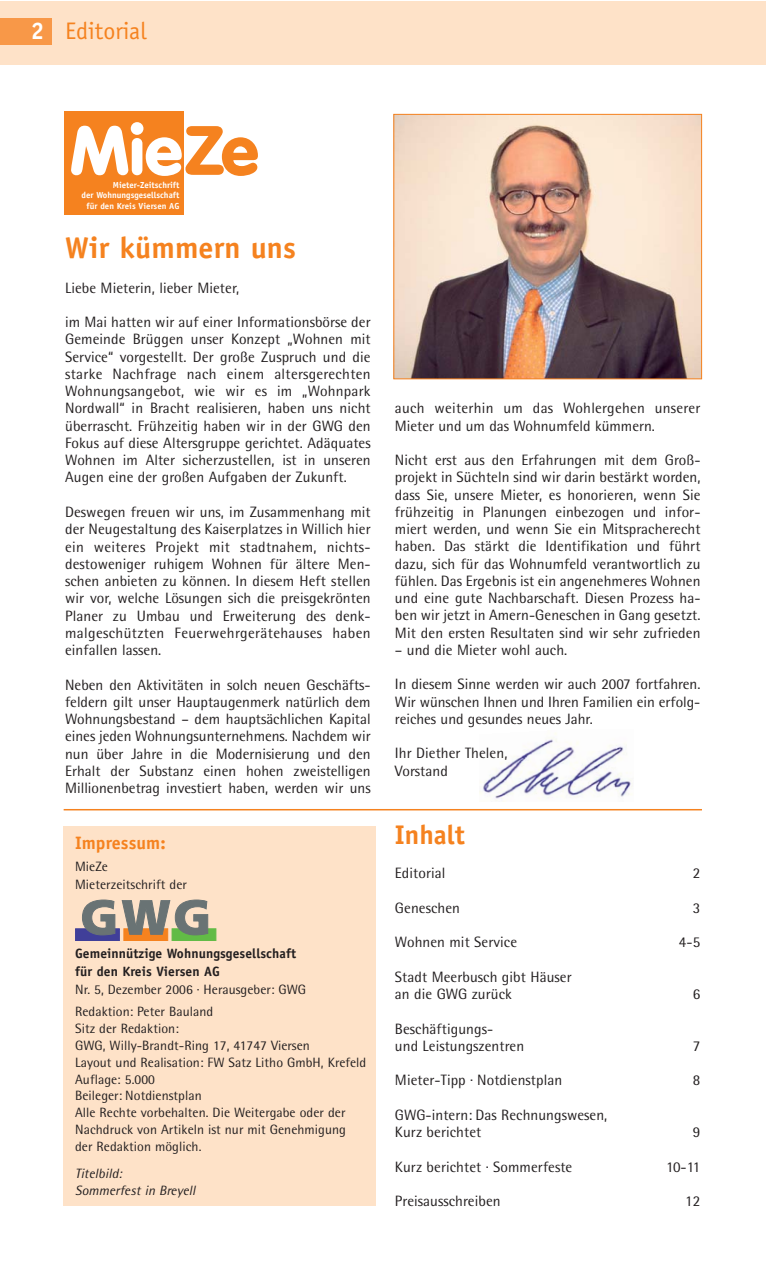
<style>
.page{position:relative;width:766px;height:1263px;background:#fff}
.page>*{position:absolute;margin:0;border:0;box-sizing:border-box;transform-origin:0 0}
.t1{font:900 68.4px "VAG Rounded";color:#fff}
.t2{font:700 30px "Officina Sans";letter-spacing:.005em;color:#f5821f}
.t3{font:700 27px "Officina Sans";color:#f5821f}
.t4{font:24px "Officina Sans";color:#f5821f}
.t5{font:700 18px "Officina Sans";letter-spacing:.005em;color:#f5821f}
.t6{font:15px/17.2px "Rotis Semi Sans";letter-spacing:.005em;color:#231f20;text-align:justify}
.t7{font:13.5px/16.8px "Rotis Semi Sans";letter-spacing:.005em;color:#231f20}
.t8{font:700 13.5px/18px "Officina Sans";letter-spacing:.005em;color:#231f20}
.t9{font:italic 13.5px/16.8px "Rotis Semi Sans";letter-spacing:.005em;color:#231f20}
.t10{font:700 8.7px/10.5px "Officina Sans";color:#fff;text-align:right}
.s1{font-weight:700;color:#fff}
.s2{color:#f5821f}
</style>
<div class="page">
<div style="left:0;top:1px;width:765px;height:63px;background:#fee2c8"></div>
<div style="left:0;top:19px;width:52px;height:26px;background:#f89848"></div>
<div style="left:64px;top:827px;width:312px;height:379px;background:#fee2c8"></div>
<img style="left:395px;top:116px;width:304px;height:261px">
<div style="left:393px;top:114px;width:308px;height:265px;border:1px solid #f5821f"></div>
<hr style="left:64px;top:809px;width:637px;height:1px;background:#f5821f">
<div style="left:64px;top:111px;width:119px;height:103px;background:#f5821f"></div>
<img style="left:480px;top:733px;width:153px;height:68px">
<svg style="left:75px;top:899px;width:141px;height:42px"></svg>
<h3 class="t4" style="left:31px;top:22px;width:117px"><span class="s1">2</span> Editorial</h3>
<h1 class="t1" style="left:70px;top:122px;width:190px">Mie<span class="s2">Ze</span></h1>
<p class="t10" style="left:81px;top:180px;width:99px">Mieter-Zeitschrift<br>der Wohnungsgesellschaft für den Kreis Viersen AG</p>
<h2 class="t2" style="left:65px;top:236px;width:232px">Wir kümmern uns</h2>
<p class="t6" style="left:65px;top:280px;width:176px">Liebe Mieterin, lieber Mieter,</p>
<p class="t6" style="left:65px;top:315px;width:307px">im Mai hatten wir auf einer Informationsbörse der Gemeinde Brüggen unser Konzept „Wohnen mit Service“ vorgestellt. Der große Zuspruch und die starke Nachfrage nach einem altersgerechten Wohnungsangebot, wie wir es im „Wohnpark Nordwall“ in Bracht realisieren, haben uns nicht überrascht. Frühzeitig haben wir in der GWG den Fokus auf diese Altersgruppe gerichtet. Adäquates Wohnen im Alter sicherzustellen, ist in unseren Augen eine der großen Aufgaben der Zukunft.</p>
<p class="t6" style="left:65px;top:505px;width:307px">Deswegen freuen wir uns, im Zusammenhang mit der Neugestaltung des Kaiserplatzes in Willich hier ein weiteres Projekt mit stadtnahem, nichts&shy;destoweniger ruhigem Wohnen für ältere Men&shy;schen anbieten zu können. In diesem Heft stellen wir vor, welche Lösungen sich die preisgekrönten Planer zu Umbau und Erweiterung des denk&shy;malgeschützten Feuerwehrgerätehauses haben einfallen lassen.</p>
<p class="t6" style="left:65px;top:677px;width:307px">Neben den Aktivitäten in solch neuen Geschäfts&shy;feldern gilt unser Hauptaugenmerk natürlich dem Wohnungsbestand – dem hauptsächlichen Kapital eines jeden Wohnungsunternehmens. Nachdem wir nun über Jahre in die Modernisierung und den Erhalt der Substanz einen hohen zweistelligen Millionenbetrag investiert haben, werden wir uns</p>
<p class="t5" style="left:75px;top:835px;width:92px">Impressum:</p>
<p class="t7" style="left:75px;top:859px;width:113px;line-height:18px">MieZe<br>Mieterzeitschrift der</p>
<p class="t8" style="left:75px;top:946px;width:222px">Gemeinnützige Wohnungsgesellschaft für den Kreis Viersen AG</p>
<p class="t7" style="left:75px;top:979px;width:232px;line-height:22.8px">Nr. 5, Dezember 2006 · Herausgeber: GWG<br>Redaktion: Peter Bauland</p>
<p class="t7" style="left:75px;top:1022px;width:293px">Sitz der Redaktion:<br>GWG, Willy-Brandt-Ring 17, 41747 Viersen<br>Layout und Realisation: FW Satz Litho GmbH, Krefeld Auflage: 5.000<br>Beileger: Notdienstplan<br>Alle Rechte vorbehalten. Die Weitergabe oder der Nachdruck von Artikeln ist nur mit Genehmigung der Redaktion möglich.</p>
<p class="t9" style="left:75px;top:1166px;width:122px">Titelbild:<br>Sommerfest in Breyell</p>
<p class="t6" style="left:395px;top:401px;width:307px">auch weiterhin um das Wohlergehen unserer<br>Mieter und um das Wohnumfeld kümmern.</p>
<p class="t6" style="left:395px;top:453px;width:307px">Nicht erst aus den Erfahrungen mit dem Groß&shy;projekt in Süchteln sind wir darin bestärkt worden, dass Sie, unsere Mieter, es honorieren, wenn Sie frühzeitig in Planungen einbezogen und infor&shy;miert werden, und wenn Sie ein Mitspracherecht haben. Das stärkt die Identifikation und führt dazu, sich für das Wohnumfeld verantwortlich zu fühlen. Das Ergebnis ist ein angenehmeres Wohnen und eine gute Nachbarschaft. Diesen Prozess ha&shy;ben wir jetzt in Amern-Geneschen in Gang gesetzt.<br>Mit den ersten Resultaten sind wir sehr zufrieden</p>
<p class="t6" style="left:395px;top:643px;width:174px">– und die Mieter wohl auch.</p>
<p class="t6" style="left:395px;top:677px;width:307px">In diesem Sinne werden wir auch 2007 fortfahren.<br>Wir wünschen Ihnen und Ihren Familien ein erfolg&shy;reiches und gesundes neues Jahr.</p>
<p class="t6" style="left:395px;top:746px;width:114px">Ihr Diether Thelen,<br>Vorstand</p>
<h3 class="t3" style="left:395px;top:824px;width:71px">Inhalt</h3>
<p class="t6" style="left:395px;top:866px;width:52px">Editorial</p>
<p class="t6" style="left:692px;top:866px;width:9px">2</p>
<p class="t6" style="left:395px;top:900px;width:66px">Geneschen</p>
<p class="t6" style="left:692px;top:900px;width:9px">3</p>
<p class="t6" style="left:395px;top:935px;width:124px">Wohnen mit Service</p>
<p class="t6" style="left:678px;top:935px;width:23px">4-5</p>
<p class="t6" style="left:395px;top:969px;width:178px">Stadt Meerbusch gibt Häuser an die GWG zurück</p>
<p class="t6" style="left:692px;top:987px;width:9px">6</p>
<p class="t6" style="left:395px;top:1021px;width:131px">Beschäftigungs-<br>und Leistungszentren</p>
<p class="t6" style="left:692px;top:1038px;width:9px">7</p>
<p class="t6" style="left:395px;top:1073px;width:169px">Mieter-Tipp · Notdienstplan</p>
<p class="t6" style="left:692px;top:1073px;width:9px">8</p>
<p class="t6" style="left:395px;top:1107px;width:214px">GWG-intern: Das Rechnungswesen,<br>Kurz berichtet</p>
<p class="t6" style="left:692px;top:1125px;width:9px">9</p>
<p class="t6" style="left:395px;top:1159px;width:179px">Kurz berichtet · Sommerfeste</p>
<p class="t6" style="left:665px;top:1159px;width:36px">10-11</p>
<p class="t6" style="left:395px;top:1194px;width:107px">Preisausschreiben</p>
<p class="t6" style="left:685px;top:1194px;width:17px">12</p>
</div>
